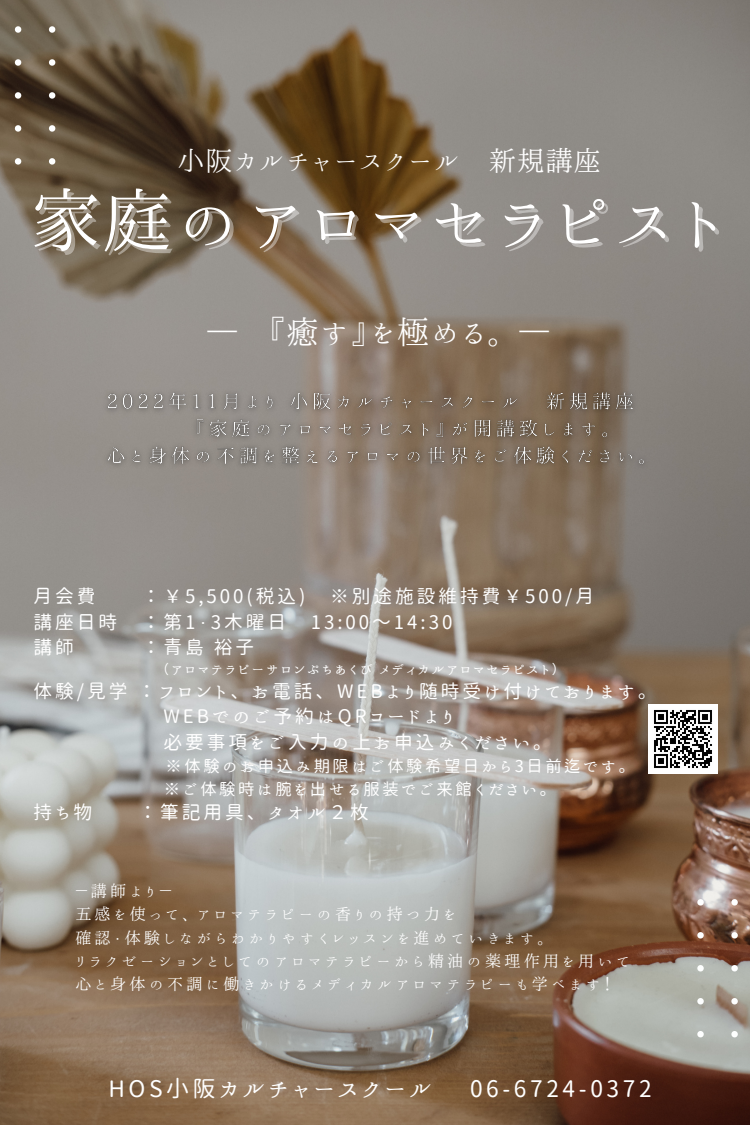
<style>
.page{position:relative;width:750px;height:1125px;background:#fff}
.page>*{position:absolute;margin:0;border:0;box-sizing:border-box;transform-origin:0 0}
.t1{font:72px "Honoka Mincho";color:#fff}
.t2{font:32.9px "Honoka Mincho";color:#fff}
.t3{font:28.2px "Honoka Mincho";color:#fff}
.t4{font:22.8px "Honoka Antique Maru";letter-spacing:.16em;color:#fff}
.t5{font:18.7px/25.5px "Honoka Antique Maru";letter-spacing:.155em;color:#fff}
.t6{font:16.7px/23.2px "Honoka Mincho";letter-spacing:.155em;color:#fff}
.t7{font:16.3px/22.5px "Honoka Antique Maru";letter-spacing:.155em;color:#fff}
.t8{font:13.2px "Honoka Antique Maru";letter-spacing:.155em;color:#fff}
</style>
<div class="page">
<img style="left:0;top:0;width:750px;height:1125px">
<svg style="left:0;top:18px;width:67px;height:147px;background:#675844"></svg>
<svg style="left:682px;top:891px;width:67px;height:146px;background:#9e8d81"></svg>
<img style="left:98px;top:382px;width:565px;height:93px">
<img style="left:648px;top:705px;width:69px;height:69px">
<h3 class="t3" style="left:177px;top:146px;width:426px">小阪カルチャースクール 新規講座</h3>
<h1 class="t1" style="left:30px;top:184px;width:699px">家庭のアロマセラピスト</h1>
<h2 class="t2" style="left:208px;top:315px;width:343px">― 『癒す』を極める。 ―</h2>
<p class="t5" style="left:33px;top:584px;width:64px">月会費</p>
<p class="t5" style="left:142px;top:584px;width:165px">：￥5,500(税込)</p>
<p class="t5" style="left:330px;top:584px;width:266px">※別途施設維持費￥500/月</p>
<p class="t5" style="left:33px;top:609px;width:85px">講座日時</p>
<p class="t5" style="left:142px;top:609px;width:146px">：第1・3木曜日</p>
<p class="t5" style="left:311px;top:609px;width:143px">13:00～14:30</p>
<p class="t5" style="left:33px;top:635px;width:42px">講師</p>
<p class="t5" style="left:142px;top:635px;width:114px">：青島裕子</p>
<p class="t8" style="left:156px;top:662px;width:411px">（アロマテラピーサロンぷちあくびメディカルアロマセラピスト）</p>
<p class="t5" style="left:163px;top:678px;width:495px;text-indent:-130px">体験/見学：フロント、お電話、WEBより随時受け付けております。<br>WEBでのご予約はQRコードより<br>必要事項をご入力の上お申込みください。</p>
<p class="t7" style="left:164px;top:755px;width:473px">※体験のお申込み期限はご体験希望日から3日前迄です。※ご体験時は腕を出せる服装でご来館ください。</p>
<p class="t5" style="left:33px;top:800px;width:60px">持ち物</p>
<p class="t5" style="left:139px;top:800px;width:232px">：筆記用具、タオル２枚</p>
<p class="t6" style="left:75px;top:879px;width:557px">－講師より－<br>五感を使って、アロマテラピーの香りの持つ力を<br>確認・体験しながらわかりやすくレッスンを進めていきます。<br>リラクゼーションとしてのアロマテラピーから精油の薬理作用を用いて心と身体の不調に働きかけるメディカルアロマテラピーも学べます！</p>
<p class="t4" style="left:108px;top:1077px;width:324px">HOS小阪カルチャースクール</p>
<p class="t4" style="left:470px;top:1077px;width:183px">06-6724-0372</p>
</div>
